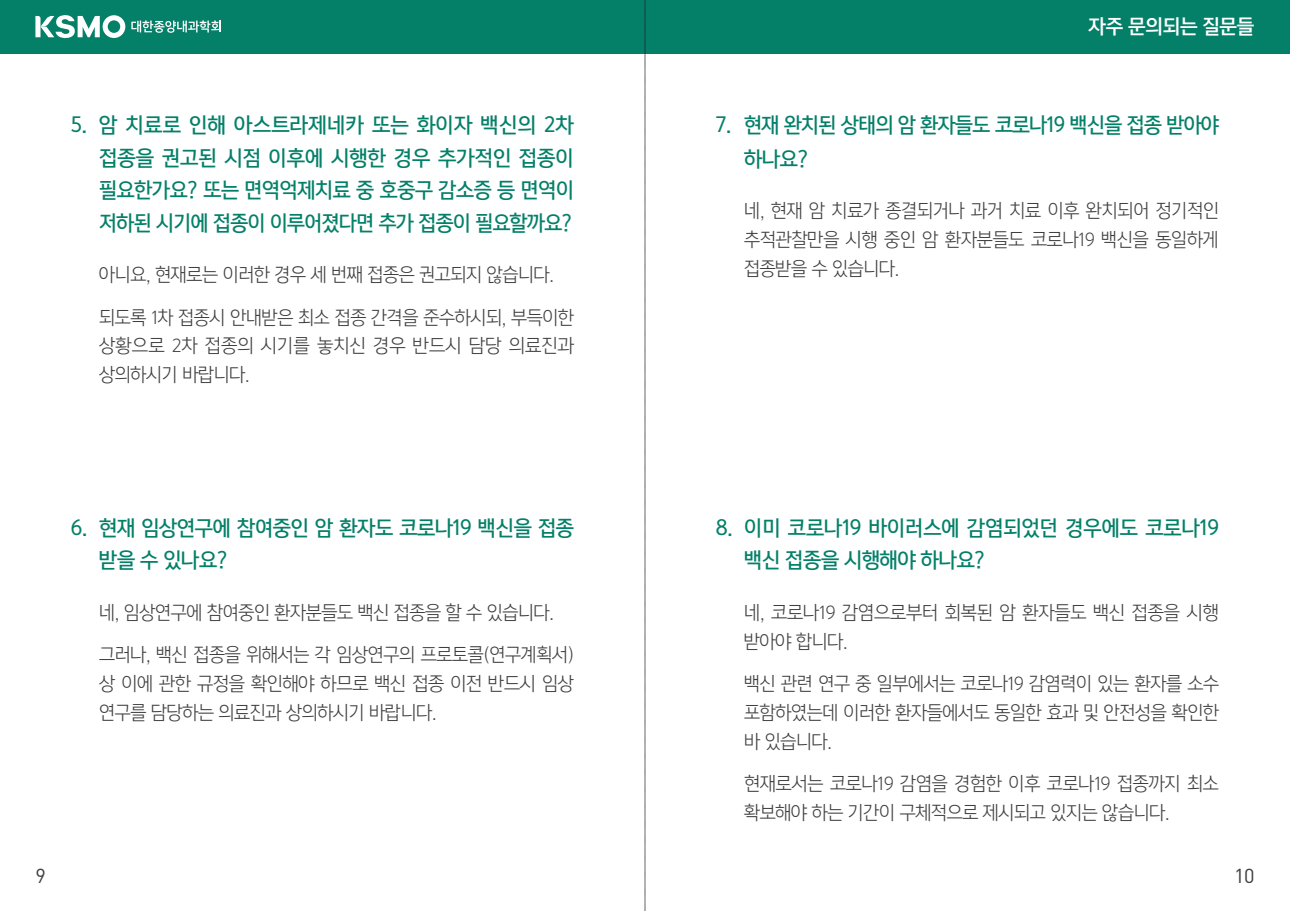
<style>
.page{position:relative;width:1290px;height:911px;background:#fff}
.page>*{position:absolute;margin:0;border:0;box-sizing:border-box;transform-origin:0 0}
.t1{font:20px/32.5px "Yoon Gothic Pro 760";letter-spacing:-.02em;color:#048069;scale:.95 1}
.t2{font:20px "DIN Pro";color:#3e3e3f}
.t3{font:18.75px/28.8px "Yoon Gothic Pro 730";letter-spacing:-.02em;color:#3e3e3f;text-align:justify;scale:.95 1}
.t4{font:18.75px/28.8px "Yoon Gothic Pro 730";letter-spacing:-.02em;color:#3e3e3f;scale:.96 1}
.t5{font:18.75px "Yoon Gothic Pro 770";letter-spacing:-.02em;color:#fff;scale:.96 1}
</style>
<div class="page">
<div style="left:0;top:0;width:1290px;height:53px;background:#048069"></div>
<svg style="left:35px;top:15px;width:90px;height:24px"></svg>
<svg style="left:131px;top:20px;width:90px;height:13px"></svg>
<svg style="left:645px;top:0;width:1px;height:911px"></svg>
<p class="t1" style="left:99px;top:109px;width:501px;text-align:justify;text-indent:-28px">5. 암 치료로 인해 아스트라제네카 또는 화이자 백신의 2차 접종을 권고된 시점 이후에 시행한 경우 추가적인 접종이 필요한가요? 또는 면역억제치료 중 호중구 감소증 등 면역이 저하된 시기에 접종이 이루어졌다면 추가 접종이 필요할까요?</p>
<p class="t3" style="left:99px;top:260px;width:480px">아니요, 현재로는 이러한 경우 세 번째 접종은 권고되지 않습니다.</p>
<p class="t3" style="left:99px;top:302px;width:501px">되도록 1차 접종시 안내받은 최소 접종 간격을 준수하시되, 부득이한 상황으로 2차 접종의 시기를 놓치신 경우 반드시 담당 의료진과 상의하시기 바랍니다.</p>
<p class="t1" style="left:99px;top:511px;width:501px;text-indent:-28px">6. 현재 임상연구에 참여중인 암 환자도 코로나19 백신을 접종 받을 수 있나요?</p>
<p class="t3" style="left:99px;top:597px;width:480px">네, 임상연구에 참여중인 환자분들도 백신 접종을 할 수 있습니다.</p>
<p class="t3" style="left:99px;top:640px;width:501px">그러나, 백신 접종을 위해서는 각 임상연구의 프로토콜(연구계획서) 상 이에 관한 규정을 확인해야 하므로 백신 접종 이전 반드시 임상 연구를 담당하는 의료진과 상의하시기 바랍니다.</p>
<p class="t5" style="left:1088px;top:13px;width:174px">자주 문의되는 질문들</p>
<p class="t1" style="left:744px;top:108px;width:501px;line-height:33.8px;text-indent:-28px">7. 현재 완치된 상태의 암 환자들도 코로나19 백신을 접종 받아야 하나요?</p>
<p class="t3" style="left:744px;top:196px;width:501px">네, 현재 암 치료가 종결되거나 과거 치료 이후 완치되어 정기적인 추적관찰만을 시행 중인 암 환자분들도 코로나19 백신을 동일하게 접종받을 수 있습니다.</p>
<p class="t1" style="left:744px;top:511px;width:501px;text-indent:-28px">8. 이미 코로나19 바이러스에 감염되었던 경우에도 코로나19 백신 접종을 시행해야 하나요?</p>
<p class="t4" style="left:744px;top:597px;width:496px">네, 코로나19 감염으로부터 회복된 암 환자들도 백신 접종을 시행 받아야 합니다.</p>
<p class="t3" style="left:744px;top:669px;width:501px">백신 관련 연구 중 일부에서는 코로나19 감염력이 있는 환자를 소수 포함하였는데 이러한 환자들에서도 동일한 효과 및 안전성을 확인한 바 있습니다.</p>
<p class="t3" style="left:744px;top:769px;width:501px">현재로서는 코로나19 감염을 경험한 이후 코로나19 접종까지 최소 확보해야 하는 기간이 구체적으로 제시되고 있지는 않습니다.</p>
<p class="t2" style="left:35px;top:859px;width:12px">9</p>
<p class="t2" style="left:1234px;top:859px;width:22px">10</p>
</div>
